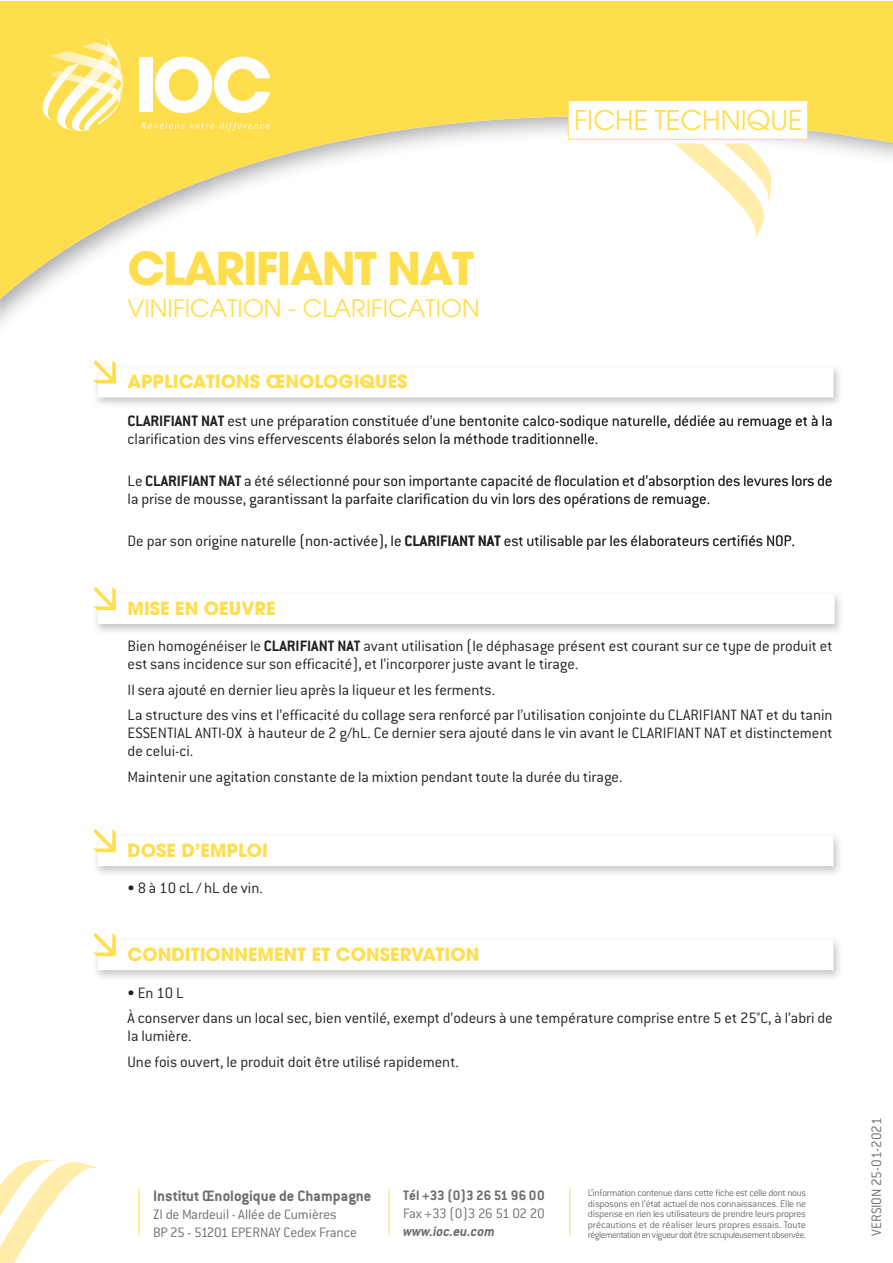
<style>
.page{position:relative;width:893px;height:1263px;background:#fff}
.page>*{position:absolute;margin:0;border:0;box-sizing:border-box;transform-origin:0 0}
.t1{font:700 45px "Avant Garde LT";letter-spacing:-.04em;color:#ffde4e}
.t2{font:27px "Avant Garde LT";color:#ffde4e}
.t3{font:24px "Avant Garde LT";color:#ffde4e}
.t4{font:700 18px "Avant Garde LT";color:#ffde4e}
.t5{font:300 16.5px/18px "Conduit ITC";color:#231f20}
.t6{font:700 16.5px "Conduit ITC";color:#6c6d70}
.t7{font:300 15px/18px "Conduit ITC";letter-spacing:-.01em;color:#6c6d70}
.t8{font:700 15px "Conduit ITC";color:#6c6d70}
.t9{font:300 15px "Conduit ITC";letter-spacing:-.03em;color:#6c6d70}
.t10{font:italic 700 15px "Conduit ITC";color:#6c6d70}
.t11{font:300 10.5px/10.5px "Conduit ITC";letter-spacing:-.035em;color:#6c6d70;text-align:justify}
.s1{font-weight:700}
</style>
<div class="page">
<svg style="left:0;top:2px;width:893px;height:322px"></svg>
<svg style="left:567px;top:100px;width:241px;height:40px"></svg>
<img style="left:49px;top:51px;width:6px;height:13px">
<img style="left:121px;top:106px;width:2px;height:25px">
<img style="left:71px;top:106px;width:50px;height:26px">
<img style="left:55px;top:37px;width:58px;height:94px">
<img style="left:93px;top:60px;width:10px;height:12px">
<img style="left:80px;top:78px;width:16px;height:8px">
<svg style="left:103px;top:37px;width:20px;height:69px"></svg>
<img style="left:39px;top:64px;width:40px;height:59px">
<svg style="left:58px;top:71px;width:13px;height:9px"></svg>
<svg style="left:142px;top:122px;width:72px;height:7px"></svg>
<svg style="left:220px;top:122px;width:50px;height:9px"></svg>
<div style="left:139px;top:58px;width:14px;height:54px;background:#fff"></div>
<svg style="left:155px;top:57px;width:115px;height:56px"></svg>
<img style="left:674px;top:143px;width:92px;height:100px">
<img style="left:724px;top:143px;width:47px;height:63px">
<svg style="left:0;top:1160px;width:100px;height:103px"></svg>
<hr style="left:139px;top:1188px;width:1px;height:47px;background:#ffde4e">
<hr style="left:389px;top:1188px;width:1px;height:47px;background:#ffde4e">
<hr style="left:569px;top:1188px;width:1px;height:47px;background:#ffde4e">
<svg style="left:93px;top:360px;width:740px;height:37px"></svg>
<svg style="left:93px;top:587px;width:742px;height:37px"></svg>
<svg style="left:93px;top:829px;width:740px;height:37px"></svg>
<svg style="left:93px;top:933px;width:740px;height:37px"></svg>
<svg style="left:823px;top:415px;width:8px;height:11px"></svg>
<svg style="left:152px;top:415px;width:665px;height:29px"></svg>
<svg style="left:155px;top:475px;width:677px;height:32px"></svg>
<svg style="left:152px;top:534px;width:642px;height:15px"></svg>
<h2 class="t2" style="left:574px;top:105px;width:230px">FICHE TECHNIQUE</h2>
<h1 class="t1" style="left:128px;top:239px;width:348px">CLARIFIANT NAT</h1>
<h3 class="t3" style="left:128px;top:294px;width:354px">VINIFICATION - CLARIFICATION</h3>
<p class="t4" style="left:128px;top:369px;width:281px">APPLICATIONS ŒNOLOGIQUES</p>
<p class="t5" style="left:128px;top:412px;width:706px"><span class="s1">CLARIFIANT NAT</span> est une préparation constituée d’une bentonite calco-sodique naturelle, dédiée au remuage et à la clarification des vins effervescents élaborés selon la méthode traditionnelle.</p>
<p class="t5" style="left:128px;top:472px;width:706px">Le <span class="s1">CLARIFIANT NAT</span> a été sélectionné pour son importante capacité de floculation et d’absorption des levures lors de la prise de mousse, garantissant la parfaite clarification du vin lors des opérations de remuage.</p>
<p class="t5" style="left:128px;top:532px;width:669px">De par son origine naturelle (non-activée), le <span class="s1">CLARIFIANT NAT</span> est utilisable par les élaborateurs certifiés NOP.</p>
<p class="t4" style="left:128px;top:597px;width:150px">MISE EN OEUVRE</p>
<p class="t5" style="left:128px;top:637px;width:706px">Bien homogénéiser le <span class="s1">CLARIFIANT NAT</span> avant utilisation (le déphasage présent est courant sur ce type de produit et est sans incidence sur son efficacité), et l’incorporer juste avant le tirage.</p>
<p class="t5" style="left:128px;top:677px;width:707px;line-height:25.5px">Il sera ajouté en dernier lieu après la liqueur et les ferments.<br>La structure des vins et l’efficacité du collage sera renforcé par l’utilisation conjointe du CLARIFIANT NAT et du tanin</p>
<p class="t5" style="left:128px;top:724px;width:707px">ESSENTIAL ANTI-OX à hauteur de 2 g/hL. Ce dernier sera ajouté dans le vin avant le CLARIFIANT NAT et distinctement de celui-ci.</p>
<p class="t5" style="left:128px;top:768px;width:496px">Maintenir une agitation constante de la mixtion pendant toute la durée du tirage.</p>
<p class="t4" style="left:128px;top:839px;width:142px">DOSE D’EMPLOI</p>
<p class="t5" style="left:128px;top:878px;width:137px">• 8 à 10 cL / hL de vin.</p>
<p class="t4" style="left:128px;top:943px;width:353px">CONDITIONNEMENT ET CONSERVATION</p>
<p class="t5" style="left:128px;top:980px;width:707px;line-height:25.5px">• En 10 L<br>À conserver dans un local sec, bien ventilé, exempt d’odeurs à une température comprise entre 5 et 25°C, à l’abri de</p>
<p class="t5" style="left:128px;top:1023px;width:333px;line-height:25.5px">la lumière.<br>Une fois ouvert, le produit doit être utilisé rapidement.</p>
<p class="t6" style="left:153px;top:1186px;width:220px">Institut Œnologique de Champagne</p>
<p class="t7" style="left:153px;top:1205px;width:205px">ZI de Mardeuil - Allée de Cumières<br>BP 25 - 51201 EPERNAY Cedex France</p>
<p class="t8" style="left:403px;top:1186px;width:143px">Tél +33 (0)3 26 51 96 00</p>
<p class="t9" style="left:403px;top:1205px;width:143px">Fax +33 (0)3 26 51 02 20</p>
<p class="t10" style="left:403px;top:1222px;width:93px">www.ioc.eu.com</p>
<p class="t11" style="left:588px;top:1188px;width:220px">L’information contenue dans cette fiche est celle dont nous disposons en l’état actuel de nos connaissances. Elle ne dispense en rien les utilisateurs de prendre leurs propres précautions et de réaliser leurs propres essais. Toute réglementationenvigueurdoitêtrescrupuleusementobservée.</p>
<p class="t7" style="left:867px;top:1235px;width:120px;rotate:-90deg">VERSION 25-01-2021</p>
</div>
